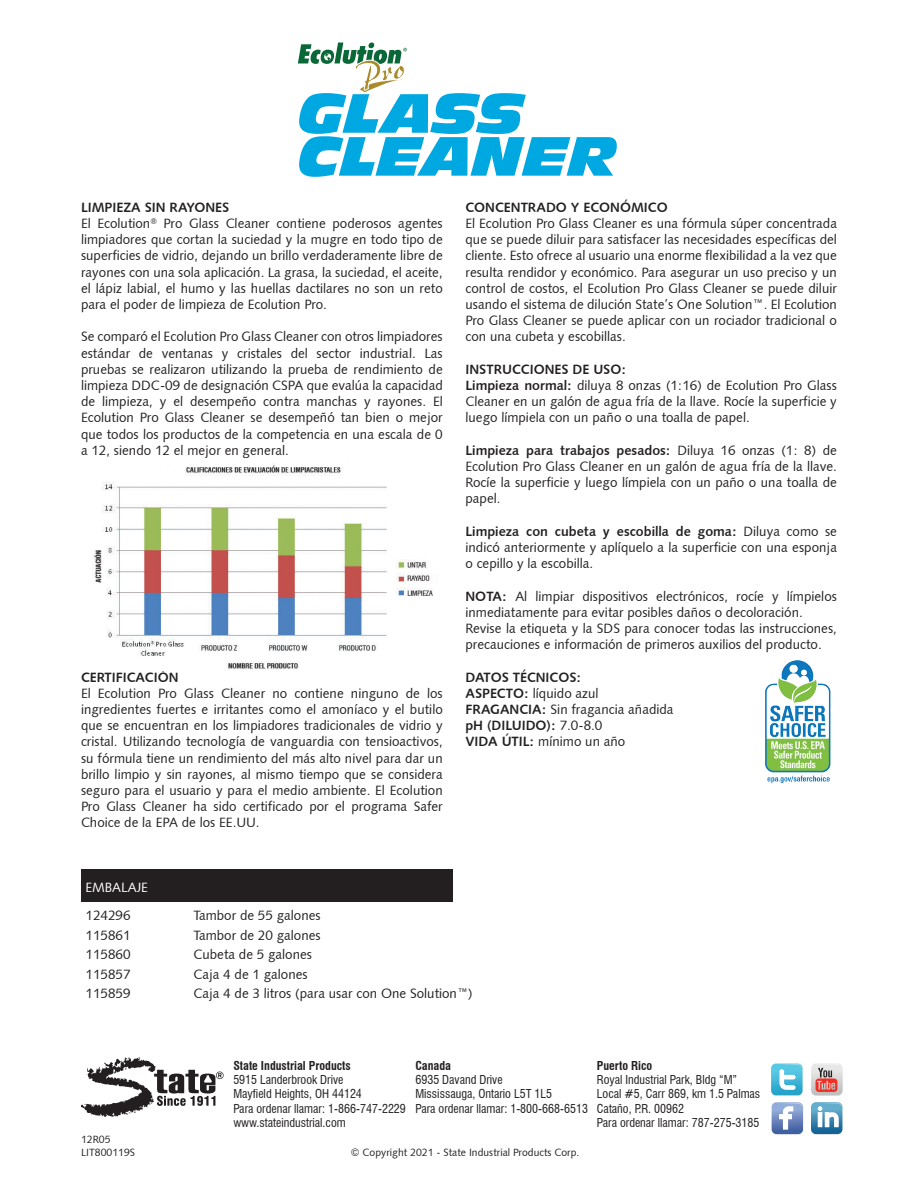
<style>
.page{position:relative;width:918px;height:1188px;background:#fff}
.page>*{position:absolute;margin:0;border:0;box-sizing:border-box;transform-origin:0 0}
.t1{font:13.5px/16.2px "Humanist 531 BT Roman A";color:#231f20;text-align:justify}
.t2{font:13.5px "Humanist 531 BT Bold A";color:#231f20}
.t3{font:13.5px "Humanist 531 BT Roman A";color:#fff}
.t4{font:condensed 12px "Swiss 721 BT";color:#231f20}
.t5{font:700 condensed 12px "Swiss 721 BT";color:#231f20}
.t6{font:10.5px "Humanist 531 BT Roman A";color:#231f20}
.s1{font-family:"Humanist 531 BT Bold A"}
.s2{font-family:"Humanist 531 BT Roman A"}
</style>
<div class="page">
<svg style="left:298px;top:42px;width:319px;height:135px"></svg>
<div style="left:81px;top:870px;width:372px;height:32px;background:#231f20"></div>
<img style="left:765px;top:660px;width:66px;height:124px">
<img style="left:94px;top:465px;width:339px;height:205px">
<svg style="left:81px;top:1057px;width:143px;height:60px"></svg>
<svg style="left:771px;top:1102px;width:32px;height:33px"></svg>
<svg style="left:811px;top:1102px;width:32px;height:33px"></svg>
<svg style="left:771px;top:1064px;width:32px;height:32px"></svg>
<svg style="left:811px;top:1063px;width:32px;height:33px"></svg>
<p class="t2" style="left:81px;top:199px;width:150px">LIMPIEZA SIN RAYONES</p>
<p class="t1" style="left:81px;top:215px;width:363px">El Ecolution<sup>®</sup> Pro Glass Cleaner contiene poderosos agentes limpiadores que cortan la suciedad y la mugre en todo tipo de superficies de vidrio, dejando un brillo verdaderamente libre de rayones con una sola aplicación. La grasa, la suciedad, el aceite, el lápiz labial, el humo y las huellas dactilares no son un reto para el poder de limpieza de Ecolution Pro.</p>
<p class="t1" style="left:81px;top:328px;width:363px">Se comparó el Ecolution Pro Glass Cleaner con otros limpiadores estándar de ventanas y cristales del sector industrial. Las pruebas se realizaron utilizando la prueba de rendimiento de limpieza DDC-09 de designación CSPA que evalúa la capacidad de limpieza, y el desempeño contra manchas y rayones. El Ecolution Pro Glass Cleaner se desempeñó tan bien o mejor que todos los productos de la competencia en una escala de 0 a 12, siendo 12 el mejor en general.</p>
<p class="t2" style="left:81px;top:669px;width:99px">CERTIFICACIÓN</p>
<p class="t1" style="left:81px;top:685px;width:363px">El Ecolution Pro Glass Cleaner no contiene ninguno de los ingredientes fuertes e irritantes como el amoníaco y el butilo que se encuentran en los limpiadores tradicionales de vidrio y cristal. Utilizando tecnología de vanguardia con tensioactivos, su fórmula tiene un rendimiento del más alto nivel para dar un brillo limpio y sin rayones, al mismo tiempo que se considera seguro para el usuario y para el medio ambiente. El Ecolution Pro Glass Cleaner ha sido certificado por el programa Safer Choice de la EPA de los EE.UU.</p>
<p class="t2" style="left:465px;top:199px;width:204px">CONCENTRADO Y ECONÓMICO</p>
<p class="t1" style="left:465px;top:215px;width:373px">El Ecolution Pro Glass Cleaner es una fórmula súper concentrada que se puede diluir para satisfacer las necesidades específicas del cliente. Esto ofrece al usuario una enorme flexibilidad a la vez que resulta rendidor y económico. Para asegurar un uso preciso y un control de costos, el Ecolution Pro Glass Cleaner se puede diluir usando el sistema de dilución State’s One Solution™. El Ecolution Pro Glass Cleaner se puede aplicar con un rociador tradicional o con una cubeta y escobillas.</p>
<p class="t2" style="left:465px;top:361px;width:162px">INSTRUCCIONES DE USO:</p>
<p class="t1" style="left:465px;top:377px;width:373px"><span class="s1">Limpieza normal:</span> diluya 8 onzas (1:16) de Ecolution Pro Glass Cleaner en un galón de agua fría de la llave. Rocíe la superficie y luego límpiela con un paño o una toalla de papel.</p>
<p class="t1" style="left:465px;top:442px;width:373px"><span class="s1">Limpieza para trabajos pesados:</span> Diluya 16 onzas (1: 8) de Ecolution Pro Glass Cleaner en un galón de agua fría de la llave.<br>Rocíe la superficie y luego límpiela con un paño o una toalla de papel.</p>
<p class="t1" style="left:465px;top:523px;width:373px"><span class="s1">Limpieza con cubeta y escobilla de goma:</span> Diluya como se indicó anteriormente y aplíquelo a la superficie con una esponja o cepillo y la escobilla.</p>
<p class="t1" style="left:465px;top:588px;width:373px"><span class="s1">NOTA:</span> Al limpiar dispositivos electrónicos, rocíe y límpielos inmediatamente para evitar posibles daños o decoloración.</p>
<p class="t1" style="left:465px;top:620px;width:373px">Revise la etiqueta y la SDS para conocer todas las instrucciones, precauciones e información de primeros auxilios del producto.</p>
<p class="t2" style="left:465px;top:669px;width:117px">DATOS TÉCNICOS:</p>
<p class="t1" style="left:465px;top:685px;width:135px"><span class="s1">ASPECTO:</span> líquido azul</p>
<p class="t1" style="left:465px;top:701px;width:210px"><span class="s1">FRAGANCIA:</span> Sin fragancia añadida</p>
<p class="t2" style="left:465px;top:717px;width:139px">pH (DILUIDO): <span class="s2">7.0-8.0</span></p>
<p class="t1" style="left:465px;top:733px;width:161px"><span class="s1">VIDA ÚTIL:</span> mínimo un año</p>
<p class="t3" style="left:86px;top:878px;width:64px">EMBALAJE</p>
<p class="t1" style="left:86px;top:907px;width:47px">124296</p>
<p class="t1" style="left:194px;top:907px;width:129px">Tambor de 55 galones</p>
<p class="t1" style="left:86px;top:926px;width:47px">115861</p>
<p class="t1" style="left:194px;top:926px;width:129px">Tambor de 20 galones</p>
<p class="t1" style="left:86px;top:946px;width:47px">115860</p>
<p class="t1" style="left:194px;top:946px;width:120px">Cubeta de 5 galones</p>
<p class="t1" style="left:86px;top:965px;width:47px">115857</p>
<p class="t1" style="left:194px;top:965px;width:116px">Caja 4 de 1 galones</p>
<p class="t1" style="left:86px;top:985px;width:47px">115859</p>
<p class="t1" style="left:194px;top:985px;width:281px">Caja 4 de 3 litros (para usar con One Solution™)</p>
<p class="t5" style="left:233px;top:1058px;width:119px">State Industrial Products</p>
<p class="t4" style="left:233px;top:1072px;width:112px">5915 Landerbrook Drive</p>
<p class="t4" style="left:233px;top:1087px;width:130px">Mayfield Heights, OH 44124</p>
<p class="t4" style="left:233px;top:1101px;width:174px">Para ordenar llamar: 1-866-747-2229</p>
<p class="t4" style="left:233px;top:1116px;width:114px">www.stateindustrial.com</p>
<p class="t5" style="left:415px;top:1058px;width:37px">Canada</p>
<p class="t4" style="left:415px;top:1072px;width:89px">6935 Davand Drive</p>
<p class="t4" style="left:415px;top:1087px;width:138px">Mississauga, Ontario L5T 1L5</p>
<p class="t4" style="left:415px;top:1101px;width:174px">Para ordenar llamar: 1-800-668-6513</p>
<p class="t6" style="left:81px;top:1133px;width:31px">12R05</p>
<p class="t6" style="left:81px;top:1145px;width:56px">LIT800119S</p>
<p class="t6" style="left:351px;top:1145px;width:230px">© Copyright 2021 - State Industrial Products Corp.</p>
<p class="t5" style="left:597px;top:1058px;width:57px">Puerto Rico</p>
<p class="t4" style="left:597px;top:1072px;width:142px">Royal Industrial Park, Bldg “M”</p>
<p class="t4" style="left:597px;top:1087px;width:165px">Local #5, Carr 869, km 1.5 Palmas</p>
<p class="t4" style="left:597px;top:1101px;width:89px">Cataño, P.R. 00962</p>
<p class="t4" style="left:597px;top:1116px;width:164px">Para ordenar llamar: 787-275-3185</p>
</div>
